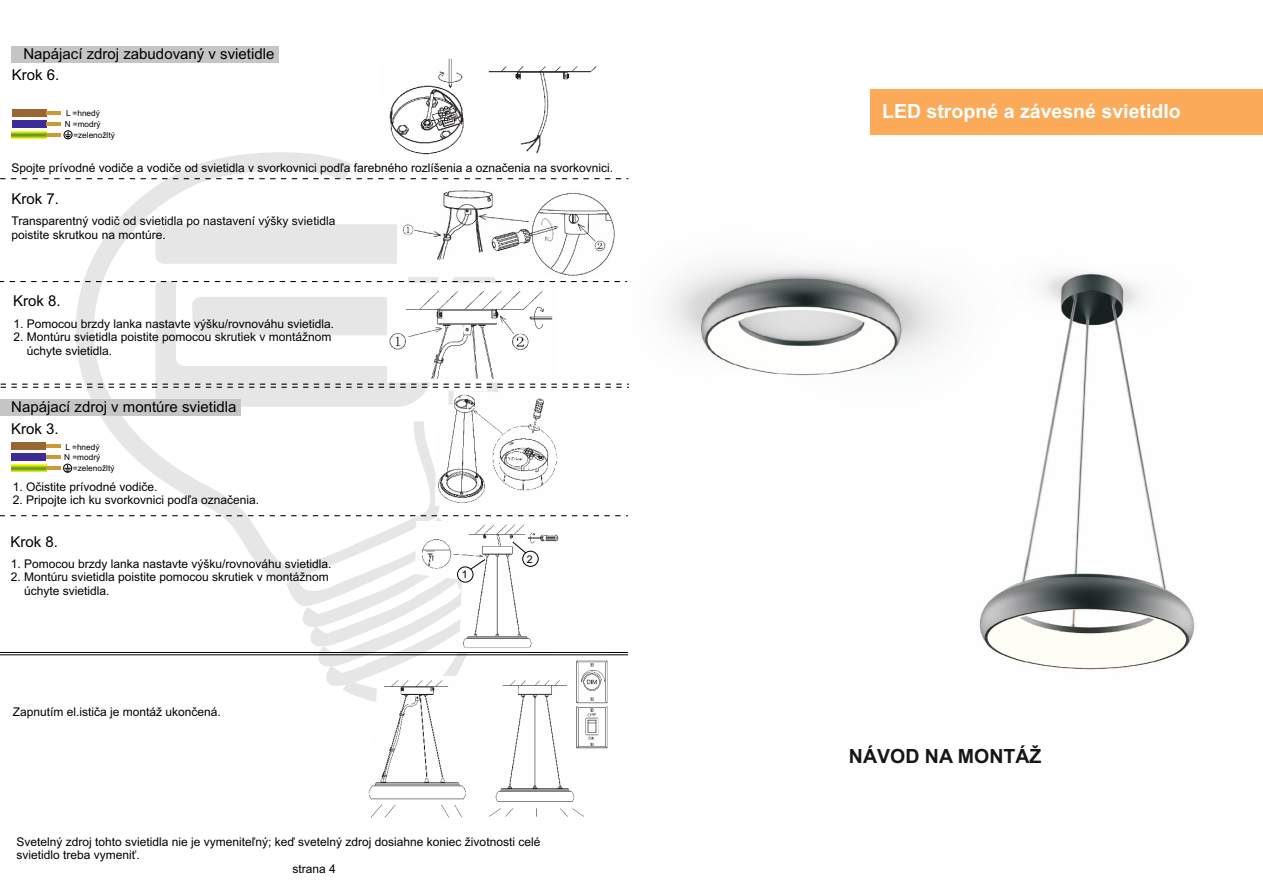
<style>
.page{position:relative;width:1263px;height:893px;background:#fff}
.page>*{position:absolute;margin:0;border:0;box-sizing:border-box;transform-origin:0 0}
.t1{font:700 19.5px "Arial";color:#fff}
.t2{font:700 19.5px "Arial";color:#151616}
.t3{font:15px/21px "Arial";color:#000}
.t4{font:12px/13.4px "Arial";color:#000}
.t5{font:10.65px "Arial";color:#000}
.t6{font:8.25px "Arial";color:#000}
</style>
<div class="page">
<svg style="left:75px;top:152px;width:370px;height:363px"></svg>
<svg style="left:155px;top:224px;width:281px;height:183px;fill:#e6e6e6"></svg>
<img style="left:610px;top:178px;width:585px;height:492px">
<div style="left:871px;top:90px;width:392px;height:45px;background:#faaa58"></div>
<svg style="left:0;top:178px;width:628px;height:1px"></svg>
<img style="left:397px;top:187px;width:218px;height:87px">
<div style="left:12px;top:46px;width:267px;height:16px;background:#c5c5c5"></div>
<img style="left:381px;top:58px;width:216px;height:106px">
<div style="left:12px;top:109px;width:35px;height:8px;background:#963"></div>
<div style="left:12px;top:120px;width:35px;height:8px;background:#3c2b99"></div>
<svg style="left:12px;top:131px;width:34px;height:7px"></svg>
<hr style="left:47px;top:111px;width:14px;height:4px;background:#c93">
<hr style="left:47px;top:122px;width:14px;height:4px;background:#c93">
<hr style="left:46px;top:133px;width:15px;height:3px;background:#c93">
<div style="left:64px;top:130px;width:8px;height:9px;border:1px solid #000;border-radius:50%"></div>
<svg style="left:65px;top:132px;width:7px;height:7px"></svg>
<div style="left:0;top:399px;width:240px;height:16px;background:#c5c5c5"></div>
<img style="left:436px;top:405px;width:122px;height:101px">
<div style="left:11px;top:443px;width:35px;height:7px;background:#963"></div>
<div style="left:12px;top:454px;width:34px;height:7px;background:#3c2b99"></div>
<svg style="left:11px;top:464px;width:35px;height:8px"></svg>
<hr style="left:46px;top:445px;width:15px;height:3px;background:#c93">
<hr style="left:46px;top:456px;width:15px;height:3px;background:#c93">
<hr style="left:46px;top:466px;width:15px;height:4px;background:#c93">
<div style="left:63px;top:464px;width:9px;height:9px;border:1px solid #000;border-radius:50%"></div>
<svg style="left:64px;top:465px;width:7px;height:7px"></svg>
<svg style="left:0;top:274px;width:629px;height:131px"></svg>
<img style="left:368px;top:705px;width:240px;height:113px">
<svg style="left:0;top:515px;width:628px;height:190px"></svg>
<hr style="left:0;top:652px;width:628px;height:1px;background:#000">
<hr style="left:0;top:654px;width:628px;height:1px;background:#000">
<p class="t3" style="left:12px;top:45px;width:264px;text-indent:11px">Napájací zdroj zabudovaný v svietidle<br>Krok 6.</p>
<p class="t6" style="left:66px;top:110px;width:35px">L =hnedý</p>
<p class="t6" style="left:65px;top:121px;width:38px">N =modrý</p>
<p class="t6" style="left:73px;top:132px;width:43px">=zelenožltý</p>
<p class="t4" style="left:11px;top:162px;width:603px">Spojte prívodné vodiče a vodiče od svietidla v svorkovnici podľa farebného rozlíšenia a označenia na svorkovnici.</p>
<p class="t3" style="left:11px;top:189px;width:49px">Krok 7.</p>
<p class="t4" style="left:12px;top:215px;width:325px">Transparentný vodič od svietidla po nastavení výšky svietidla poistite skrutkou na montúre.</p>
<p class="t3" style="left:13px;top:292px;width:49px">Krok 8.</p>
<p class="t4" style="left:13px;top:318px;width:322px">1. Pomocou brzdy lanka nastavte výšku/rovnováhu svietidla.</p>
<p class="t4" style="left:27px;top:331px;width:306px;text-indent:-13px">2. Montúru svietidla poistite pomocou skrutiek v montážnom úchyte svietidla.</p>
<p class="t3" style="left:11px;top:397px;width:227px;line-height:22.4px">Napájací zdroj v montúre svietidla<br>Krok 3.</p>
<p class="t6" style="left:66px;top:444px;width:35px">L =hnedý</p>
<p class="t6" style="left:64px;top:454px;width:38px">N =modrý</p>
<p class="t6" style="left:73px;top:465px;width:43px">=zelenožltý</p>
<p class="t4" style="left:13px;top:481px;width:146px">1. Očistite prívodné vodiče.</p>
<p class="t4" style="left:13px;top:494px;width:248px">2. Pripojte ich ku svorkovnici podľa označenia.</p>
<p class="t3" style="left:11px;top:532px;width:49px">Krok 8.</p>
<p class="t4" style="left:11px;top:558px;width:322px">1. Pomocou brzdy lanka nastavte výšku/rovnováhu svietidla.</p>
<p class="t4" style="left:24px;top:572px;width:306px;text-indent:-13px">2. Montúru svietidla poistite pomocou skrutiek v montážnom úchyte svietidla.</p>
<p class="t4" style="left:13px;top:706px;width:210px">Zapnutím el.ističa je montáž ukončená.</p>
<p class="t5" style="left:462px;top:571px;width:7px">1</p>
<p class="t5" style="left:527px;top:555px;width:7px">2</p>
<p class="t4" style="left:17px;top:836px;width:525px">Svetelný zdroj tohto svietidla nie je vymeniteľný; keď svetelný zdroj dosiahne koniec životnosti celé</p>
<p class="t4" style="left:17px;top:849px;width:125px">svietidlo treba vymeniť.</p>
<p class="t4" style="left:293px;top:863px;width:45px">strana 4</p>
<h1 class="t1" style="left:882px;top:104px;width:300px">LED stropné a závesné svietidlo</h1>
<h1 class="t2" style="left:849px;top:749px;width:194px">NÁVOD NA MONTÁŽ</h1>
</div>
